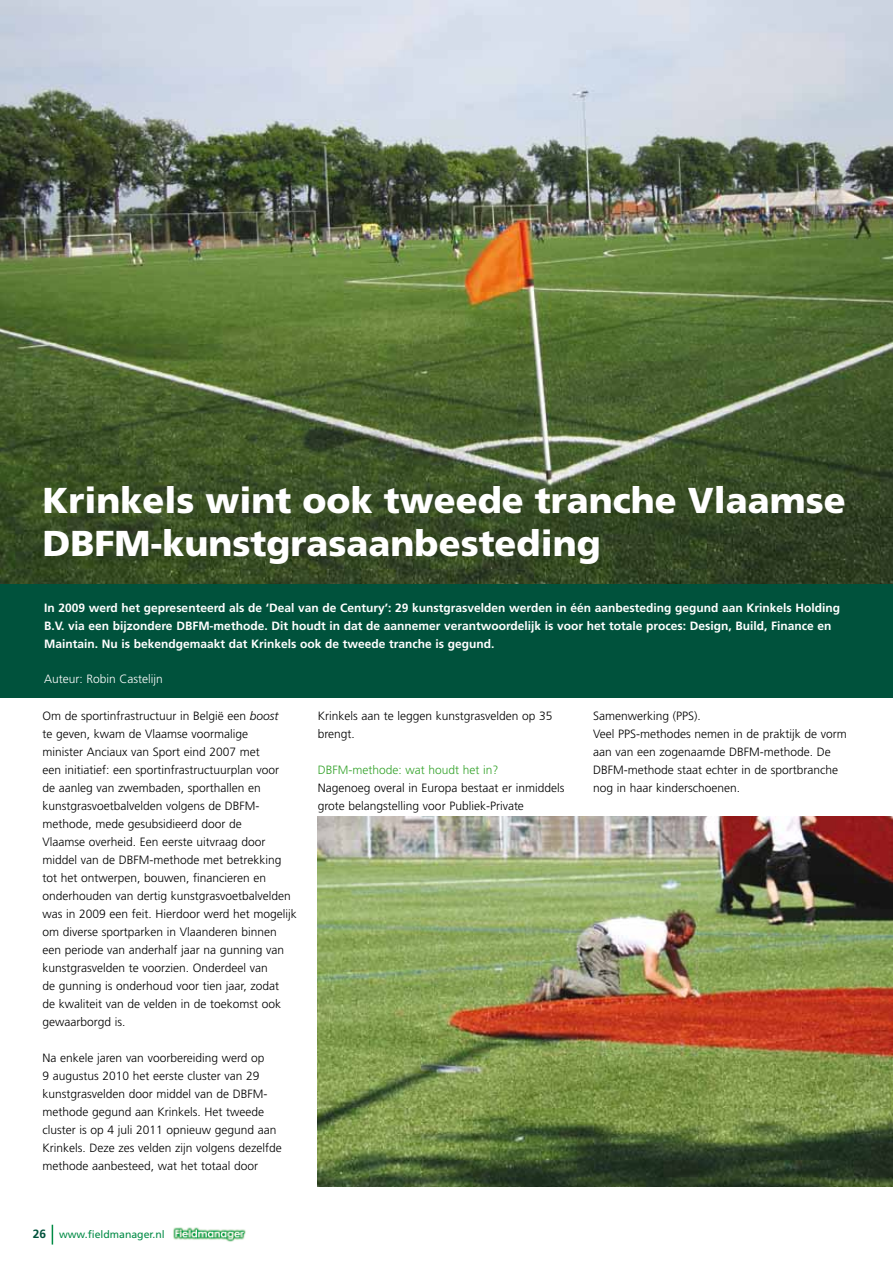
<style>
.page{position:relative;width:893px;height:1263px;background:#fff}
.page>*{position:absolute;margin:0;border:0;box-sizing:border-box;transform-origin:0 0}
.t1{font:900 36px/43.2px "Frutiger";color:#fff}
.t2{font:300 12px/18px "Frutiger";color:#000}
.t3{font:700 12px/18px "Frutiger";color:#fff}
.t4{font:300 12px "Frutiger";color:#35a32c}
.t5{font:300 12px "Frutiger";color:#fff}
.t6{font:10.5px "Frutiger";color:#008b45}
.s1{font-style:italic}
.s2{font-weight:700;font-size:12px;color:#00523c}
</style>
<div class="page">
<svg style="left:52px;top:1225px;width:1px;height:19px"></svg>
<img style="left:173px;top:1227px;width:73px;height:15px">
<img style="left:0;top:0;width:893px;height:584px">
<div style="left:0;top:584px;width:893px;height:113px;background:#00523c"></div>
<img style="left:318px;top:816px;width:575px;height:371px">
<h1 class="t1" style="left:43px;top:478px;width:805px">Krinkels wint ook tweede tranche Vlaamse<br>DBFM-kunstgrasaanbesteding</h1>
<p class="t3" style="left:44px;top:599px;width:798px">In 2009 werd het gepresenteerd als de ‘Deal van de Century’: 29 kunstgrasvelden werden in één aanbesteding gegund aan Krinkels Holding<br>B.V. via een bijzondere DBFM-methode. Dit houdt in dat de aannemer verantwoordelijk is voor het totale proces: Design, Build, Finance en<br>Maintain. Nu is bekendgemaakt dat Krinkels ook de tweede tranche is gegund.</p>
<p class="t5" style="left:44px;top:672px;width:120px">Auteur: Robin Castelijn</p>
<p class="t2" style="left:43px;top:707px;width:256px">Om de sportinfrastructuur in België een <span class="s1">boost<br></span>te geven, kwam de Vlaamse voormalige<br>minister Anciaux van Sport eind 2007 met<br>een initiatief: een sportinfrastructuurplan voor<br>de aanleg van zwembaden, sporthallen en kunstgrasvoetbalvelden volgens de DBFM&shy;methode, mede gesubsidieerd door de<br>Vlaamse overheid. Een eerste uitvraag door middel van de DBFM-methode met betrekking tot het ontwerpen, bouwen, financieren en onderhouden van dertig kunstgrasvoetbalvelden was in 2009 een feit. Hierdoor werd het mogelijk om diverse sportparken in Vlaanderen binnen een periode van anderhalf jaar na gunning van kunstgrasvelden te voorzien. Onderdeel van<br>de gunning is onderhoud voor tien jaar, zodat<br>de kwaliteit van de velden in de toekomst ook gewaarborgd is.</p>
<p class="t2" style="left:43px;top:1049px;width:241px">Na enkele jaren van voorbereiding werd op<br>9 augustus 2010 het eerste cluster van 29 kunstgrasvelden door middel van de DBFM&shy;methode gegund aan Krinkels. Het tweede cluster is op 4 juli 2011 opnieuw gegund aan Krinkels. Deze zes velden zijn volgens dezelfde methode aanbesteed, wat het totaal door</p>
<p class="t2" style="left:318px;top:707px;width:236px">Krinkels aan te leggen kunstgrasvelden op 35 brengt.</p>
<p class="t4" style="left:318px;top:763px;width:182px">DBFM-methode: wat houdt het in?</p>
<p class="t2" style="left:318px;top:779px;width:248px">Nagenoeg overal in Europa bestaat er inmiddels grote belangstelling voor Publiek-Private</p>
<p class="t6" style="left:33px;top:1228px;width:133px"><span class="s2">26</span> www.fieldmanager.nl</p>
<p class="t2" style="left:593px;top:707px;width:255px">Samenwerking (PPS).<br>Veel PPS-methodes nemen in de praktijk de vorm aan van een zogenaamde DBFM-methode. De DBFM-methode staat echter in de sportbranche nog in haar kinderschoenen.</p>
</div>
